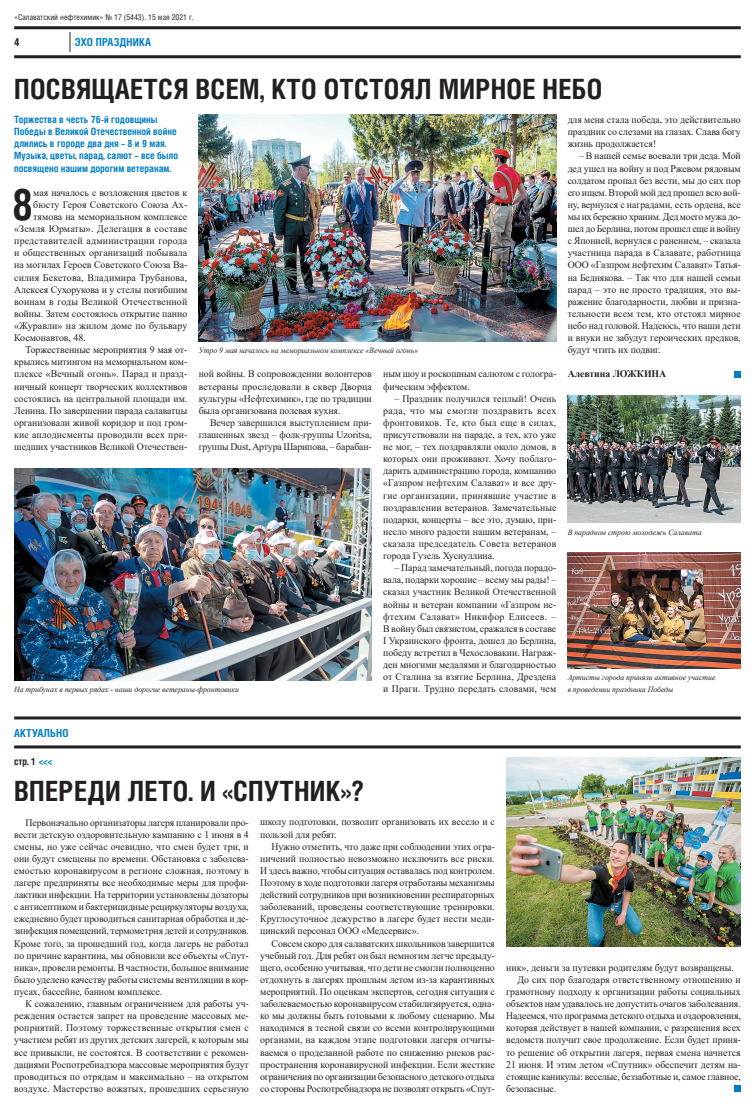
<style>
.page{position:relative;width:755px;height:1106px;background:#fff}
.page>*{position:absolute;margin:0;border:0;box-sizing:border-box;transform-origin:0 0}
.t1{font:700 43.5px "Helios Cond";color:#231f20}
.t2{font:700 27.9px "Helios Cond";letter-spacing:.01em;color:#231f20}
.t3{font:700 11px "Helios Cond";letter-spacing:.01em;color:#007ec5}
.t4{font:700 11px "Helios Cond";color:#231f20}
.t5{font:10px/12.1px "Times New Roman";letter-spacing:-.005em;color:#231f20;text-align:justify}
.t6{font:700 10px/12.1px "Helios Cond";color:#007ec5}
.t7{font:10px "Times New Roman";letter-spacing:.015em;color:#231f20}
.t8{font:10px "Times New Roman";letter-spacing:.02em;color:#231f20}
.t9{font:700 10px "Times New Roman";letter-spacing:-.005em;color:#231f20}
.t10{font:700 10px "Helios Cond";color:#231f20}
.t11{font:italic 8px/12.1px "Times New Roman";letter-spacing:-.005em;color:#231f20}
.t12{font:8px "Helios Cond";color:#231f20}
.s1{color:#007ec5}
</style>
<div class="page">
<hr style="left:14px;top:26px;width:726px;height:3px;background:#231f20">
<hr style="left:14px;top:55px;width:726px;height:3px;background:#231f20">
<svg style="left:70px;top:32px;width:1px;height:20px"></svg>
<img style="left:506px;top:757px;width:234px;height:189px">
<hr style="left:14px;top:716px;width:726px;height:3px;background:#231f20">
<hr style="left:14px;top:745px;width:726px;height:3px;background:#231f20">
<img style="left:198px;top:114px;width:358px;height:227px">
<img style="left:14px;top:469px;width:357px;height:211px">
<img style="left:567px;top:553px;width:173px;height:115px">
<img style="left:567px;top:395px;width:173px;height:128px">
<div style="left:733px;top:1085px;width:7px;height:6px;background:#007ec5"></div>
<div style="left:733px;top:370px;width:7px;height:7px;background:#007ec5"></div>
<p class="t12" style="left:14px;top:12px;width:181px">«Салаватский нефтехимик» № 17 (5443). 15 мая 2021 г.</p>
<p class="t4" style="left:14px;top:35px;width:7px">4</p>
<p class="t3" style="left:75px;top:35px;width:78px">ЭХО ПРАЗДНИКА</p>
<h2 class="t2" style="left:14px;top:70px;width:589px">ПОСВЯЩАЕТСЯ ВСЕМ, КТО ОТСТОЯЛ МИРНОЕ НЕБО</h2>
<p class="t6" style="left:14px;top:113px;width:165px">Торжества в честь 76-й годовщины Победы в Великой Отечественной войне длились в городе два дня – 8 и 9 мая.<br>Музыка, цветы, парад, салют – все было посвящено нашим дорогим ветеранам.</p>
<h1 class="t1" style="left:12px;top:175px;width:23px">8</h1>
<p class="t5" style="left:33px;top:186px;width:155px">мая началось с возложения цветов к</p>
<p class="t5" style="left:33px;top:198px;width:155px">бюсту Героя Советского Союза Ах-</p>
<p class="t5" style="left:33px;top:210px;width:155px">тямова на мемориальном комплексе</p>
<p class="t7" style="left:14px;top:222px;width:174px">«Земля Юрматы». Делегация в составе</p>
<p class="t8" style="left:14px;top:234px;width:174px">представителей администрации города</p>
<p class="t5" style="left:14px;top:247px;width:174px">и общественных организаций побывала</p>
<p class="t5" style="left:14px;top:259px;width:174px">на могилах Героев Советского Союза Ва-</p>
<p class="t7" style="left:14px;top:270px;width:174px">силия Бекетова, Владимира Трубанова,</p>
<p class="t5" style="left:14px;top:283px;width:174px">Алексея Сухорукова и у стелы погибшим</p>
<p class="t7" style="left:14px;top:294px;width:174px">воинам в годы Великой Отечественной</p>
<p class="t5" style="left:14px;top:307px;width:174px">войны. Затем состоялось открытие панно</p>
<p class="t5" style="left:14px;top:319px;width:174px">«Журавли» на жилом доме по бульвару</p>
<p class="t5" style="left:14px;top:331px;width:73px">Космонавтов, 48.</p>
<p class="t5" style="left:26px;top:343px;width:163px">Торжественные мероприятия 9 мая от-</p>
<p class="t5" style="left:14px;top:355px;width:174px">крылись митингом на мемориальном ком-</p>
<p class="t5" style="left:14px;top:368px;width:174px">плексе «Вечный огонь». Парад и празд-</p>
<p class="t5" style="left:14px;top:380px;width:174px">ничный концерт творческих коллективов</p>
<p class="t5" style="left:14px;top:392px;width:174px">состоялись на центральной площади им.</p>
<p class="t5" style="left:14px;top:404px;width:174px">Ленина. По завершении парада салаватцы</p>
<p class="t5" style="left:14px;top:416px;width:174px">организовали живой коридор и под гром-</p>
<p class="t7" style="left:14px;top:427px;width:174px">кие аплодисменты проводили всех при-</p>
<p class="t5" style="left:14px;top:440px;width:174px">шедших участников Великой Отечествен-</p>
<p class="t11" style="left:198px;top:344px;width:221px">Утро 9 мая началось на мемориальном комплексе «Вечный огонь»</p>
<p class="t5" style="left:198px;top:368px;width:174px">ной войны. В сопровождении волонтеров ветераны проследовали в сквер Дворца культуры «Нефтехимик», где по традиции была организована полевая кухня.</p>
<p class="t5" style="left:198px;top:416px;width:174px;text-indent:11px">Вечер завершился выступлением при&shy;глашенных звезд – фолк-группы Uzoritsa, группы Dust, Артура Шарипова, – барабан-</p>
<p class="t5" style="left:383px;top:368px;width:174px">ным шоу и роскошным салютом с гологра&shy;фическим эффектом.</p>
<p class="t5" style="left:383px;top:392px;width:174px;text-indent:11px">– Праздник получился теплый! Очень рада, что мы смогли поздравить всех фронтовиков. Те, кто был еще в силах, присутствовали на параде, а тех, кто уже не мог, – тех поздравляли около домов, в которых они проживают. Хочу поблаго&shy;дарить администрацию города, компанию «Газпром нефтехим Салават» и все дру&shy;гие организации, принявшие участие в поздравлении ветеранов. Замечательные подарки, концерты – все это, думаю, при&shy;несло много радости нашим ветеранам, – сказала председатель Совета ветеранов города Гузель Хуснуллина.</p>
<p class="t5" style="left:383px;top:561px;width:174px;text-indent:11px">– Парад замечательный, погода порадо&shy;вала, подарки хорошие – всему мы рады! – сказал участник Великой Отечественной войны и ветеран компании «Газпром не&shy;фтехим Салават» Никифор Елисеев. – В войну был связистом, сражался в составе I Украинского фронта, дошел до Берлина, победу встретил в Чехословакии. Награж&shy;ден многими медалями и благодарностью от Сталина за взятие Берлина, Дрездена и Праги. Трудно передать словами, чем</p>
<p class="t11" style="left:14px;top:683px;width:226px">На трибунах в первых рядах - наши дорогие ветераны-фронтовики</p>
<p class="t5" style="left:567px;top:113px;width:174px">для меня стала победа, это действительно праздник со слезами на глазах. Слава богу жизнь продолжается!</p>
<p class="t5" style="left:567px;top:150px;width:174px;text-indent:11px">– В нашей семье воевали три деда. Мой дед ушел на войну и под Ржевом рядовым солдатом пропал без вести, мы до сих пор его ищем. Второй мой дед прошел всю вой&shy;ну, вернулся с наградами, есть ордена, все мы их бережно храним. Дед моего мужа до&shy;шел до Берлина, потом прошел еще и войну с Японией, вернулся с ранением, – сказала участница парада в Салавате, работница ООО «Газпром нефтехим Салават» Татья&shy;на Беднякова. – Так что для нашей семьи парад – это не просто традиция, это вы&shy;ражение благодарности, любви и призна&shy;тельности всем тем, кто отстоял мирное небо над головой. Надеюсь, что наши дети и внуки не забудут героических предков, будут чтить их подвиг.</p>
<p class="t9" style="left:567px;top:367px;width:100px">Алевтина ЛОЖКИНА</p>
<p class="t11" style="left:567px;top:526px;width:135px">В парадном строю молодежь Салавата</p>
<p class="t11" style="left:567px;top:671px;width:149px">Артисты города приняли активное участие в проведении праздника Победы</p>
<p class="t3" style="left:14px;top:725px;width:56px">АКТУАЛЬНО</p>
<p class="t10" style="left:14px;top:754px;width:40px">стр. 1 <span class="s1">&lt;&lt;&lt;</span></p>
<h2 class="t2" style="left:14px;top:772px;width:351px">ВПЕРЕДИ ЛЕТО. И «СПУТНИК»?</h2>
<p class="t5" style="left:14px;top:815px;width:236px;text-indent:11px">Первоначально организаторы лагеря планировали про&shy;вести детскую оздоровительную кампанию с 1 июня в 4 смены, но уже сейчас очевидно, что смен будет три, и они будут смещены по времени. Обстановка с заболева&shy;емостью коронавирусом в регионе сложная, поэтому в лагере предприняты все необходимые меры для профи&shy;лактики инфекции. На территории установлены дозаторы с антисептиком и бактерицидные рециркуляторы воздуха, ежедневно будет проводиться санитарная обработка и де&shy;зинфекция помещений, термометрия детей и сотрудников.<br>Кроме того, за прошедший год, когда лагерь не работал по причине карантина, мы обновили все объекты «Спут&shy;ника», провели ремонты. В частности, большое внимание было уделено качеству работы системы вентиляции в кор&shy;пусах, бассейне, банном комплексе.</p>
<p class="t5" style="left:14px;top:997px;width:236px;text-indent:11px">К сожалению, главным ограничением для работы уч&shy;реждения остается запрет на проведение массовых ме&shy;роприятий. Поэтому торжественные открытия смен с участием ребят из других детских лагерей, к которым мы все привыкли, не состоятся. В соответствии с рекомен&shy;дациями Роспотребнадзора массовые мероприятия будут проводиться по отрядам и максимально – на открытом воздухе. Мастерство вожатых, прошедших серьезную</p>
<p class="t5" style="left:260px;top:815px;width:236px">школу подготовки, позволит организовать их весело и с пользой для ребят.</p>
<p class="t5" style="left:260px;top:840px;width:236px;text-indent:11px">Нужно отметить, что даже при соблюдении этих огра&shy;ничений полностью невозможно исключить все риски.<br>И здесь важно, чтобы ситуация оставалась под контролем.<br>Поэтому в ходе подготовки лагеря отработаны механизмы действий сотрудников при возникновении респираторных заболеваний, проведены соответствующие тренировки.<br>Круглосуточное дежурство в лагере будет нести меди&shy;цинский персонал ООО «Медсервис».</p>
<p class="t5" style="left:260px;top:936px;width:236px;text-indent:11px">Совсем скоро для салаватских школьников завершится учебный год. Для ребят он был немногим легче предыду&shy;щего, особенно учитывая, что дети не смогли полноценно отдохнуть в лагерях прошлым летом из-за карантинных мероприятий. По оценкам экспертов, сегодня ситуация с заболеваемостью коронавирусом стабилизируется, одна&shy;ко мы должны быть готовыми к любому сценарию. Мы находимся в тесной связи со всеми контролирующими органами, на каждом этапе подготовки лагеря отчиты&shy;ваемся о проделанной работе по снижению рисков рас&shy;пространения коронавирусной инфекции. Если жесткие ограничения по организации безопасного детского отдыха со стороны Роспотребнадзора не позволят открыть «Спут-</p>
<p class="t5" style="left:506px;top:961px;width:229px">ник», деньги за путевки родителям будут возвращены.</p>
<p class="t5" style="left:517px;top:973px;width:224px">До сих пор благодаря ответственному отношению и</p>
<p class="t5" style="left:506px;top:985px;width:236px">грамотному подходу к организации работы социальных</p>
<p class="t5" style="left:506px;top:997px;width:236px">объектов нам удавалось не допустить очагов заболевания.</p>
<p class="t5" style="left:506px;top:1009px;width:236px">Надеемся, что программа детского отдыха и оздоровления,</p>
<p class="t5" style="left:506px;top:1021px;width:236px">которая действует в нашей компании, с разрешения всех</p>
<p class="t5" style="left:506px;top:1033px;width:236px">ведомств получит свое продолжение. Если будет приня-</p>
<p class="t5" style="left:506px;top:1045px;width:236px">то решение об открытии лагеря, первая смена начнется</p>
<p class="t5" style="left:506px;top:1057px;width:236px">21 июня. И этим летом «Спутник» обеспечит детям на-</p>
<p class="t5" style="left:506px;top:1070px;width:236px">стоящие каникулы: веселые, беззаботные и, самое главное,</p>
<p class="t5" style="left:506px;top:1082px;width:52px">безопасные.</p>
</div>
